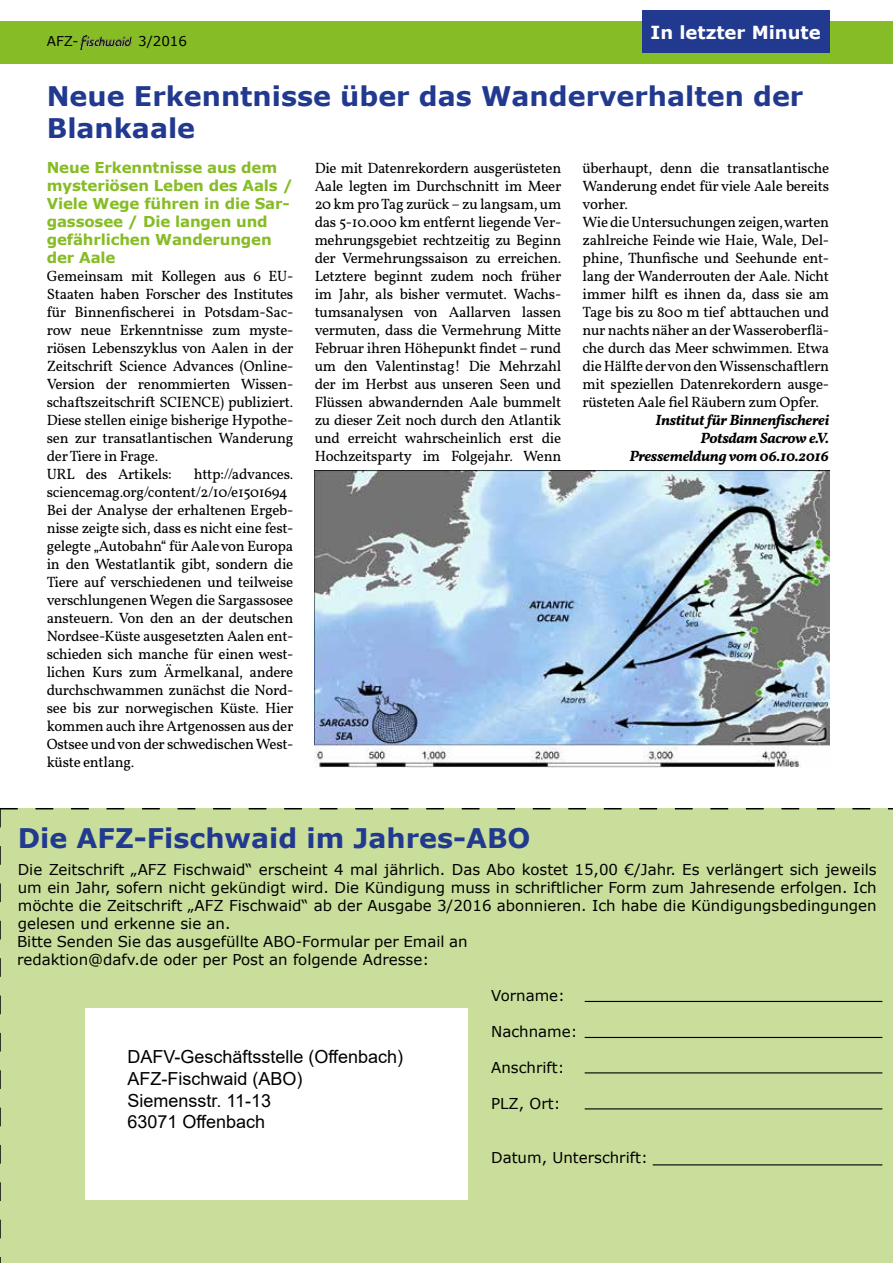
<style>
.page{position:relative;width:893px;height:1263px;background:#fff}
.page>*{position:absolute;margin:0;border:0;box-sizing:border-box;transform-origin:0 0}
.t1{font:700 27px/32.4px "Verdana";color:#213a8f}
.t2{font:18px/21.6px "Arial";color:#000}
.t3{font:700 18px "Verdana";color:#fff}
.t4{font:15px/18px "Vollkorn";letter-spacing:-.02em;color:#000}
.t5{font:15px/18px "Verdana";color:#000;text-align:justify}
.t6{font:700 15px/18px "Verdana";letter-spacing:-.01em;color:#86bc25}
.t7{font:italic 600 15px/18px "Vollkorn";letter-spacing:-.02em;color:#000;text-align:right}
.t8{font:13.5px "Verdana";color:#000}
</style>
<div class="page">
<div style="left:0;top:21px;width:893px;height:43px;background:#86bc25"></div>
<img style="left:81px;top:36px;width:51px;height:13px">
<img style="left:315px;top:470px;width:514px;height:297px">
<div style="left:642px;top:11px;width:187px;height:42px;background:#213a8f"></div>
<svg style="left:0;top:808px;width:893px;height:455px"></svg>
<hr style="left:585px;top:1037px;width:297px;height:1px;background:#000">
<hr style="left:585px;top:1001px;width:297px;height:1px;background:#000">
<hr style="left:585px;top:1108px;width:297px;height:1px;background:#000">
<hr style="left:585px;top:1072px;width:297px;height:1px;background:#000">
<hr style="left:653px;top:1164px;width:229px;height:1px;background:#000">
<p class="t8" style="left:47px;top:32px;width:33px">AFZ-</p>
<p class="t8" style="left:138px;top:32px;width:51px">3/2016</p>
<p class="t3" style="left:651px;top:19px;width:172px">In letzter Minute</p>
<h1 class="t1" style="left:47px;top:79px;width:758px">Neue Erkenntnisse über das Wanderverhalten der<br>Blankaale</h1>
<p class="t6" style="left:47px;top:158px;width:248px">Neue Erkenntnisse aus dem mysteriösen Leben des Aals /<br>Viele Wege führen in die Sar&shy;gassosee / Die langen und gefährlichen Wanderungen der Aale</p>
<p class="t4" style="left:47px;top:267px;width:248px">Gemeinsam mit Kollegen aus 6 EU-Staaten haben Forscher des Institutes für Binnenfischerei in Potsdam-Sac&shy;row neue Erkenntnisse zum myste&shy;riösen Lebenszyklus von Aalen in der Zeitschrift Science Advances (Online-Version der renommierten Wissen&shy;schaftszeitschrift SCIENCE) publiziert.<br>Diese stellen einige bisherige Hypothe&shy;sen zur transatlantischen Wanderung der Tiere in Frage.<br>URL des Artikels:</p>
<p class="t4" style="left:315px;top:159px;width:248px;text-align:justify">Die mit Datenrekordern ausgerüsteten Aale legten im Durchschnitt im Meer 20 km pro Tag zurück – zu langsam, um das 5-10.000 km entfernt liegende Ver&shy;mehrungsgebiet rechtzeitig zu Beginn der Vermehrungssaison zu erreichen.<br>Letztere beginnt zudem noch früher im Jahr, als bisher vermutet. Wachs&shy;tumsanalysen von Aallarven lassen vermuten, dass die Vermehrung Mitte Februar ihren Höhepunkt findet – rund um den Valentinstag! Die Mehrzahl der im Herbst aus unseren Seen und Flüssen abwandernden Aale bummelt zu dieser Zeit noch durch den Atlantik und erreicht wahrscheinlich erst die Hochzeitsparty im Folgejahr. Wenn</p>
<p class="t4" style="left:583px;top:159px;width:248px">überhaupt, denn die transatlantische Wanderung endet für viele Aale bereits vorher.<br>Wie die Untersuchungen zeigen, warten zahlreiche Feinde wie Haie, Wale, Del&shy;phine, Thunfische und Seehunde ent&shy;lang der Wanderrouten der Aale. Nicht immer hilft es ihnen da, dass sie am Tage bis zu 800 m tief abttauchen und nur nachts näher an der Wasseroberflä&shy;che durch das Meer schwimmen. Etwa die Hälfte der von den Wissenschaftlern mit speziellen Datenrekordern ausge&shy;rüsteten Aale fiel Räubern zum Opfer.</p>
<p class="t7" style="left:629px;top:412px;width:201px">Institut für Binnenfischerei<br>Potsdam Sacrow e.V.<br>Pressemeldung vom 06.10.2016</p>
<p class="t4" style="left:47px;top:465px;width:248px;text-indent:147px">http://advances. sciencemag.org/content/2/10/e1501694<br>Bei der Analyse der erhaltenen Ergeb&shy;nisse zeigte sich, dass es nicht eine fest&shy;gelegte „Autobahn“ für Aale von Europa in den Westatlantik gibt, sondern die Tiere auf verschiedenen und teilweise verschlungenen Wegen die Sargassosee ansteuern. Von den an der deutschen Nordsee-Küste ausgesetzten Aalen ent&shy;schieden sich manche für einen west&shy;lichen Kurs zum Ärmelkanal, andere durchschwammen zunächst die Nord&shy;see bis zur norwegischen Küste. Hier kommen auch ihre Artgenossen aus der Ostsee und von der schwedischen West&shy;küste entlang.</p>
<h1 class="t1" style="left:18px;top:821px;width:514px">Die AFZ-Fischwaid im Jahres-ABO</h1>
<p class="t5" style="left:18px;top:860px;width:860px">Die Zeitschrift „AFZ Fischwaid“ erscheint 4 mal jährlich. Das Abo kostet 15,00 €/Jahr. Es verlängert sich jeweils um ein Jahr, sofern nicht gekündigt wird. Die Kündigung muss in schriftlicher Form zum Jahresende erfolgen. Ich möchte die Zeitschrift „AFZ Fischwaid“ ab der Ausgabe 3/2016 abonnieren. Ich habe die Kündigungsbedingungen gelesen und erkenne sie an.</p>
<p class="t5" style="left:17px;top:932px;width:452px">Bitte Senden Sie das ausgefüllte ABO-Formular per Email an redaktion@dafv.de oder per Post an folgende Adresse:</p>
<p class="t2" style="left:128px;top:1046px;width:277px">DAFV-Geschäftsstelle (Offenbach)<br>AFZ-Fischwaid (ABO)<br>Siemensstr. 11-13<br>63071 Offenbach</p>
<p class="t5" style="left:491px;top:986px;width:75px">Vorname:</p>
<p class="t5" style="left:491px;top:1022px;width:88px">Nachname:</p>
<p class="t5" style="left:491px;top:1058px;width:75px">Anschrift:</p>
<p class="t5" style="left:491px;top:1094px;width:71px">PLZ, Ort:</p>
<p class="t5" style="left:491px;top:1148px;width:158px">Datum, Unterschrift:</p>
</div>
